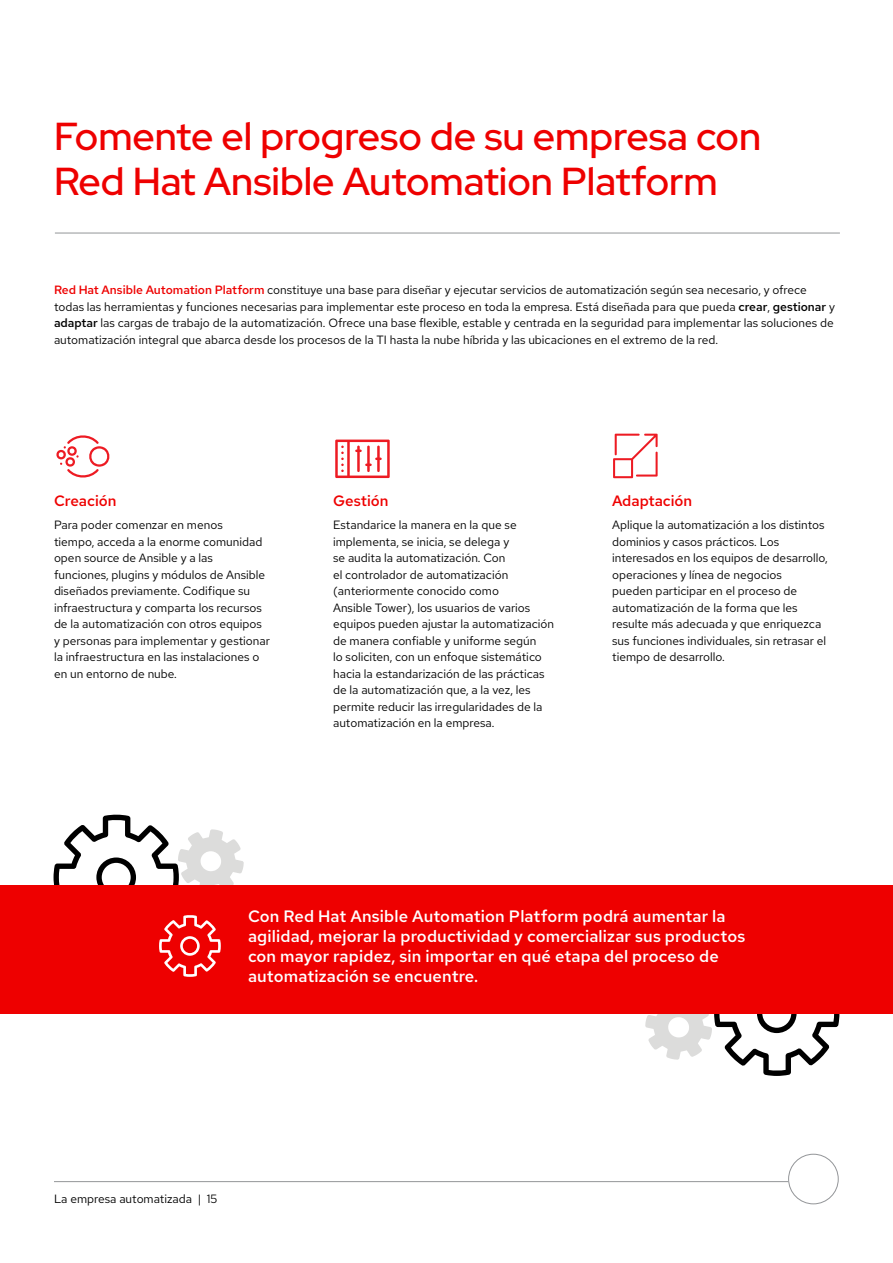
<style>
.page{position:relative;width:893px;height:1263px;background:#fff}
.page>*{position:absolute;margin:0;border:0;box-sizing:border-box;transform-origin:0 0}
.t1{font:500 39px/45px "Red Hat Display";color:#e00}
.t2{font:500 16.5px/19.8px "Red Hat Text";letter-spacing:.01em;color:#fff}
.t3{font:500 15px "Red Hat Text";color:#e00}
.t4{font:12px/16.5px "Red Hat Text";color:#000}
.s1{font-weight:500;color:#e00}
.s2{font-weight:500}
</style>
<div class="page">
<hr style="left:54px;top:1181px;width:734px;height:1px;background:#939598">
<div style="left:788px;top:1154px;width:51px;height:50px;border:1px solid #939598;border-radius:50%"></div>
<hr style="left:55px;top:233px;width:785px;height:1px;background:#939598">
<svg style="left:645px;top:1013px;width:194px;height:63px"></svg>
<div style="left:0;top:885px;width:893px;height:128px;background:#e00"></div>
<svg style="left:56px;top:435px;width:54px;height:43px"></svg>
<svg style="left:335px;top:440px;width:55px;height:38px"></svg>
<svg style="left:613px;top:434px;width:45px;height:44px"></svg>
<svg style="left:54px;top:814px;width:190px;height:163px"></svg>
<h1 class="t1" style="left:54px;top:113px;width:709px">Fomente el progreso de su empresa con<br>Red Hat Ansible Automation Platform</h1>
<p class="t4" style="left:54px;top:281px;width:782px"><span class="s1">Red Hat Ansible Automation Platform</span> constituye una base para diseñar y ejecutar servicios de automatización según sea necesario, y ofrece todas las herramientas y funciones necesarias para implementar este proceso en toda la empresa. Está diseñada para que pueda <span class="s2">crear</span>, <span class="s2">gestionar</span> y <span class="s2">adaptar</span> las cargas de trabajo de la automatización. Ofrece una base flexible, estable y centrada en la seguridad para implementar las soluciones de automatización integral que abarca desde los procesos de la TI hasta la nube híbrida y las ubicaciones en el extremo de la red.</p>
<p class="t3" style="left:54px;top:491px;width:64px">Creación</p>
<p class="t4" style="left:54px;top:516px;width:217px">Para poder comenzar en menos<br>tiempo, acceda a la enorme comunidad open source de Ansible y a las funciones, plugins y módulos de Ansible diseñados previamente. Codifique su infraestructura y comparta los recursos de la automatización con otros equipos y personas para implementar y gestionar la infraestructura en las instalaciones o en un entorno de nube.</p>
<p class="t3" style="left:333px;top:491px;width:57px">Gestión</p>
<p class="t4" style="left:333px;top:516px;width:223px">Estandarice la manera en la que se implementa, se inicia, se delega y<br>se audita la automatización. Con<br>el controlador de automatización (anteriormente conocido como<br>Ansible Tower), los usuarios de varios equipos pueden ajustar la automatización de manera confiable y uniforme según<br>lo soliciten, con un enfoque sistemático hacia la estandarización de las prácticas de la automatización que, a la vez, les permite reducir las irregularidades de la automatización en la empresa.</p>
<p class="t3" style="left:612px;top:491px;width:82px">Adaptación</p>
<p class="t4" style="left:612px;top:516px;width:217px">Aplique la automatización a los distintos dominios y casos prácticos. Los interesados en los equipos de desarrollo, operaciones y línea de negocios<br>pueden participar en el proceso de automatización de la forma que les resulte más adecuada y que enriquezca sus funciones individuales, sin retrasar el tiempo de desarrollo.</p>
<h2 class="t2" style="left:248px;top:906px;width:499px">Con Red Hat Ansible Automation Platform podrá aumentar la agilidad, mejorar la productividad y comercializar sus productos con mayor rapidez, sin importar en qué etapa del proceso de automatización se encuentre.</h2>
<p class="t4" style="left:54px;top:1190px;width:165px">La empresa automatizada | 15</p>
</div>
